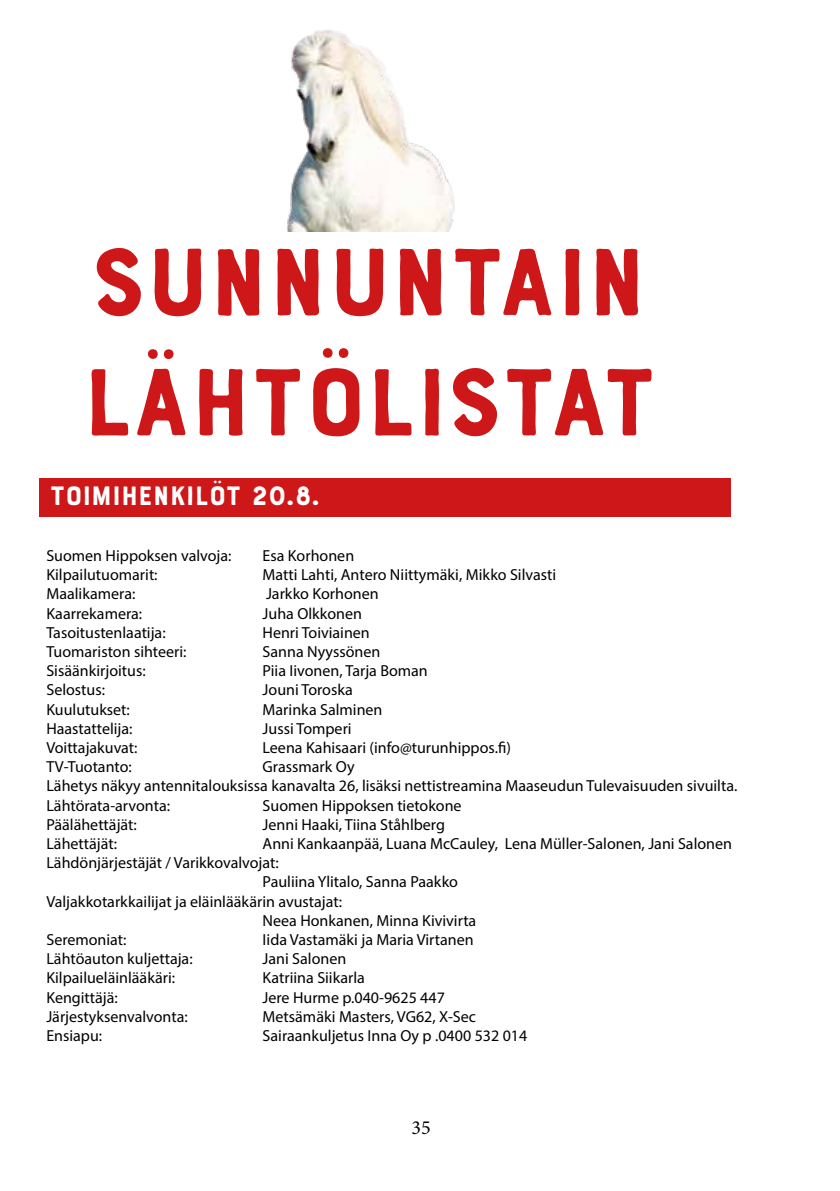
<style>
.page{position:relative;width:840px;height:1191px;background:#fff}
.page>*{position:absolute;margin:0;border:0;box-sizing:border-box;transform-origin:0 0}
.t1{font:100px/120px "Bourton Hand Base";color:#cd1719}
.t2{font:28px "Bourton Hand Base";color:#fff}
.t3{font:20px "Minion Pro";color:#000}
.t4{font:16px/19.2px "Myriad Pro";color:#000}
</style>
<div class="page">
<div style="left:39px;top:478px;width:691px;height:39px;background:#cd1719"></div>
<img style="left:287px;top:30px;width:168px;height:202px">
<h1 class="t1" style="left:83px;top:224px;width:380px">SUNNUNTAIN<br>LÄHTÖLISTAT</h1>
<h2 class="t2" style="left:50px;top:478px;width:270px">TOIMIHENKILÖT 20.8.</h2>
<p class="t4" style="left:46px;top:545px;width:186px">Suomen Hippoksen valvoja:</p>
<p class="t4" style="left:262px;top:545px;width:93px">Esa Korhonen</p>
<p class="t4" style="left:46px;top:565px;width:113px">Kilpailutuomarit:</p>
<p class="t4" style="left:262px;top:565px;width:295px">Matti Lahti, Antero Niittymäki, Mikko Silvasti</p>
<p class="t4" style="left:46px;top:584px;width:90px">Maalikamera:</p>
<p class="t4" style="left:266px;top:584px;width:114px">Jarkko Korhonen</p>
<p class="t4" style="left:46px;top:603px;width:97px">Kaarrekamera:</p>
<p class="t4" style="left:262px;top:603px;width:101px">Juha Olkkonen</p>
<p class="t4" style="left:46px;top:622px;width:121px">Tasoitustenlaatija:</p>
<p class="t4" style="left:262px;top:622px;width:109px">Henri Toiviainen</p>
<p class="t4" style="left:46px;top:641px;width:141px">Tuomariston sihteeri:</p>
<p class="t4" style="left:262px;top:641px;width:119px">Sanna Nyyssönen</p>
<p class="t4" style="left:46px;top:661px;width:101px">Sisäänkirjoitus:</p>
<p class="t4" style="left:262px;top:661px;width:167px">Piia Iivonen, Tarja Boman</p>
<p class="t4" style="left:46px;top:680px;width:60px">Selostus:</p>
<p class="t4" style="left:262px;top:680px;width:92px">Jouni Toroska</p>
<p class="t4" style="left:46px;top:699px;width:85px">Kuulutukset:</p>
<p class="t4" style="left:262px;top:699px;width:121px">Marinka Salminen</p>
<p class="t4" style="left:46px;top:718px;width:88px">Haastattelija:</p>
<p class="t4" style="left:262px;top:718px;width:90px">Jussi Tomperi</p>
<p class="t4" style="left:46px;top:737px;width:93px">Voittajakuvat:</p>
<p class="t4" style="left:262px;top:737px;width:250px">Leena Kahisaari (info@turunhippos.fi)</p>
<p class="t4" style="left:46px;top:757px;width:87px">TV-Tuotanto:</p>
<p class="t4" style="left:46px;top:757px;width:692px;text-indent:216px">Grassmark Oy<br>Lähetys näkyy antennitalouksissa kanavalta 26, lisäksi nettistreamina Maaseudun Tulevaisuuden sivuilta.<br>Lähtörata-arvonta:</p>
<p class="t4" style="left:262px;top:795px;width:200px">Suomen Hippoksen tietokone</p>
<p class="t4" style="left:46px;top:814px;width:92px">Päälähettäjät:</p>
<p class="t4" style="left:262px;top:814px;width:184px">Jenni Haaki, Tiina Ståhlberg</p>
<p class="t4" style="left:46px;top:833px;width:72px">Lähettäjät:</p>
<p class="t4" style="left:262px;top:833px;width:470px">Anni Kankaanpää, Luana McCauley, Lena Müller-Salonen, Jani Salonen</p>
<p class="t4" style="left:46px;top:853px;width:234px">Lähdönjärjestäjät / Varikkovalvojat:</p>
<p class="t4" style="left:262px;top:872px;width:197px">Pauliina Ylitalo, Sanna Paakko</p>
<p class="t4" style="left:46px;top:891px;width:297px">Valjakkotarkkailijat ja eläinlääkärin avustajat:</p>
<p class="t4" style="left:262px;top:910px;width:215px">Neea Honkanen, Minna Kivivirta</p>
<p class="t4" style="left:46px;top:929px;width:82px">Seremoniat:</p>
<p class="t4" style="left:262px;top:929px;width:212px">Iida Vastamäki ja Maria Virtanen</p>
<p class="t4" style="left:46px;top:949px;width:148px">Lähtöauton kuljettaja:</p>
<p class="t4" style="left:262px;top:949px;width:85px">Jani Salonen</p>
<p class="t4" style="left:46px;top:968px;width:130px">Kilpailueläinlääkäri:</p>
<p class="t4" style="left:262px;top:968px;width:104px">Katriina Siikarla</p>
<p class="t4" style="left:46px;top:987px;width:73px">Kengittäjä:</p>
<p class="t4" style="left:262px;top:987px;width:184px">Jere Hurme p.040-9625 447</p>
<p class="t4" style="left:46px;top:1006px;width:143px">Järjestyksenvalvonta:</p>
<p class="t4" style="left:262px;top:1006px;width:215px">Metsämäki Masters, VG62, X-Sec</p>
<p class="t4" style="left:46px;top:1025px;width:57px">Ensiapu:</p>
<p class="t4" style="left:262px;top:1025px;width:266px">Sairaankuljetus Inna Oy p .0400 532 014</p>
<p class="t3" style="left:411px;top:1113px;width:21px">35</p>
</div>
